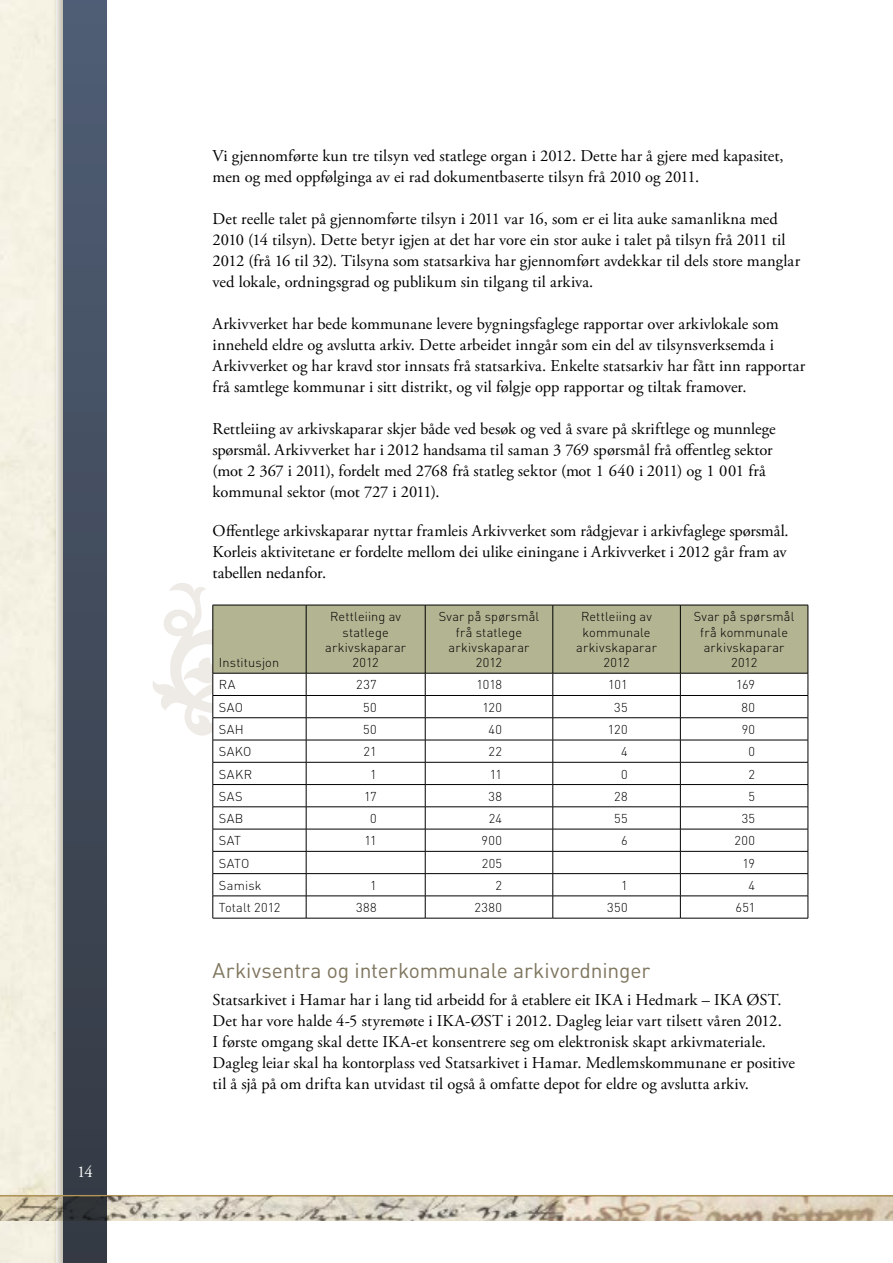
<style>
.page{position:relative;width:893px;height:1263px;background:#fff}
.page>*{position:absolute;margin:0;border:0;box-sizing:border-box;transform-origin:0 0}
.t1{font:21px "DIN";letter-spacing:-.005em;color:#7f765f}
.t2{font:16.5px/21px "Adobe Garamond Pro";color:#000}
.t3{font:16.5px "Adobe Garamond Pro";color:#fff}
.t4{font:300 12.75px/15.3px "DIN";letter-spacing:.015em;color:#000;text-align:center}
</style>
<div class="page">
<svg style="left:153px;top:583px;width:656px;height:335px"></svg>
<hr style="left:213px;top:918px;width:93px;height:1px;background:#000">
<hr style="left:306px;top:918px;width:119px;height:1px;background:#000">
<hr style="left:425px;top:918px;width:128px;height:1px;background:#000">
<hr style="left:553px;top:918px;width:127px;height:1px;background:#000">
<hr style="left:680px;top:918px;width:128px;height:1px;background:#000">
<hr style="left:213px;top:605px;width:93px;height:1px;background:#000">
<hr style="left:213px;top:605px;width:1px;height:68px;background:#000">
<hr style="left:306px;top:605px;width:119px;height:1px;background:#000">
<hr style="left:425px;top:605px;width:128px;height:1px;background:#000">
<hr style="left:553px;top:605px;width:127px;height:1px;background:#000">
<hr style="left:680px;top:605px;width:128px;height:1px;background:#000">
<hr style="left:808px;top:605px;width:1px;height:68px;background:#000">
<hr style="left:213px;top:673px;width:93px;height:1px;background:#000">
<hr style="left:306px;top:673px;width:119px;height:1px;background:#000">
<hr style="left:425px;top:673px;width:128px;height:1px;background:#000">
<hr style="left:553px;top:673px;width:127px;height:1px;background:#000">
<hr style="left:680px;top:673px;width:128px;height:1px;background:#000">
<div style="left:53px;top:0;width:56px;height:1263px;background:#564821;opacity:.4"></div>
<div style="left:64px;top:0;width:42px;height:1263px;background:linear-gradient(to bottom,#4f5e75,#343943)"></div>
<hr style="left:0;top:1195px;width:893px;height:1px;background:#b19458">
<img style="left:0;top:1196px;width:893px;height:25px">
<p class="t3" style="left:77px;top:1162px;width:17px">14</p>
<p class="t2" style="left:213px;top:146px;width:573px">Vi gjennomførte kun tre tilsyn ved statlege organ i 2012. Dette har å gjere med kapasitet, men og med oppfølginga av ei rad dokumentbaserte tilsyn frå 2010 og 2011.</p>
<p class="t2" style="left:213px;top:209px;width:589px">Det reelle talet på gjennomførte tilsyn i 2011 var 16, som er ei lita auke samanlikna med 2010 (14 tilsyn). Dette betyr igjen at det har vore ein stor auke i talet på tilsyn frå 2011 til 2012 (frå 16 til 32). Tilsyna som statsarkiva har gjennomført avdekkar til dels store manglar ved lokale, ordningsgrad og publikum sin tilgang til arkiva.</p>
<p class="t2" style="left:213px;top:314px;width:594px">Arkivverket har bede kommunane levere bygningsfaglege rapportar over arkivlokale som inneheld eldre og avslutta arkiv. Dette arbeidet inngår som ein del av tilsynsverksemda i Arkivverket og har kravd stor innsats frå statsarkiva. Enkelte statsarkiv har fått inn rapportar frå samtlege kommunar i sitt distrikt, og vil følgje opp rapportar og tiltak framover.</p>
<p class="t2" style="left:213px;top:419px;width:564px">Rettleiing av arkivskaparar skjer både ved besøk og ved å svare på skriftlege og munnlege spørsmål. Arkivverket har i 2012 handsama til saman 3 769 spørsmål frå offentleg sektor (mot 2 367 i 2011), fordelt med 2768 frå statleg sektor (mot 1 640 i 2011) og 1 001 frå kommunal sektor (mot 727 i 2011).</p>
<p class="t2" style="left:213px;top:521px;width:578px;text-align:justify">Offentlege arkivskaparar nyttar framleis Arkivverket som rådgjevar i arkivfaglege spørsmål.<br>Korleis aktivitetane er fordelte mellom dei ulike einingane i Arkivverket i 2012 går fram av tabellen nedanfor.</p>
<p class="t4" style="left:219px;top:655px;width:62px">Institusjon</p>
<p class="t4" style="left:325px;top:609px;width:82px">Rettleiing av statlege arkivskaparar<br>2012</p>
<p class="t4" style="left:439px;top:609px;width:102px">Svar på spørsmål frå statlege arkivskaparar<br>2012</p>
<p class="t4" style="left:576px;top:609px;width:82px">Rettleiing av kommunale arkivskaparar<br>2012</p>
<p class="t4" style="left:694px;top:609px;width:102px">Svar på spørsmål frå kommunale arkivskaparar<br>2012</p>
<p class="t4" style="left:219px;top:677px;width:18px">RA</p>
<p class="t4" style="left:356px;top:677px;width:22px">237</p>
<p class="t4" style="left:476px;top:677px;width:27px">1018</p>
<p class="t4" style="left:608px;top:677px;width:21px">101</p>
<p class="t4" style="left:736px;top:677px;width:21px">169</p>
<p class="t4" style="left:219px;top:699px;width:26px">SAO</p>
<p class="t4" style="left:363px;top:699px;width:15px">50</p>
<p class="t4" style="left:482px;top:699px;width:21px">120</p>
<p class="t4" style="left:614px;top:699px;width:15px">35</p>
<p class="t4" style="left:742px;top:699px;width:15px">80</p>
<p class="t4" style="left:219px;top:722px;width:27px">SAH</p>
<p class="t4" style="left:363px;top:722px;width:15px">50</p>
<p class="t4" style="left:488px;top:722px;width:15px">40</p>
<p class="t4" style="left:608px;top:722px;width:21px">120</p>
<p class="t4" style="left:742px;top:722px;width:15px">90</p>
<p class="t4" style="left:219px;top:744px;width:34px">SAKO</p>
<p class="t4" style="left:364px;top:744px;width:15px">21</p>
<p class="t4" style="left:489px;top:744px;width:15px">22</p>
<p class="t4" style="left:621px;top:744px;width:8px">4</p>
<p class="t4" style="left:749px;top:744px;width:8px">0</p>
<p class="t4" style="left:219px;top:766px;width:35px">SAKR</p>
<p class="t4" style="left:370px;top:766px;width:8px">1</p>
<p class="t4" style="left:490px;top:766px;width:14px">11</p>
<p class="t4" style="left:621px;top:766px;width:8px">0</p>
<p class="t4" style="left:749px;top:766px;width:8px">2</p>
<p class="t4" style="left:219px;top:788px;width:25px">SAS</p>
<p class="t4" style="left:364px;top:788px;width:14px">17</p>
<p class="t4" style="left:489px;top:788px;width:15px">38</p>
<p class="t4" style="left:614px;top:788px;width:15px">28</p>
<p class="t4" style="left:749px;top:788px;width:8px">5</p>
<p class="t4" style="left:219px;top:811px;width:26px">SAB</p>
<p class="t4" style="left:370px;top:811px;width:8px">0</p>
<p class="t4" style="left:489px;top:811px;width:15px">24</p>
<p class="t4" style="left:614px;top:811px;width:15px">55</p>
<p class="t4" style="left:742px;top:811px;width:15px">35</p>
<p class="t4" style="left:219px;top:833px;width:24px">SAT</p>
<p class="t4" style="left:364px;top:833px;width:14px">11</p>
<p class="t4" style="left:482px;top:833px;width:22px">900</p>
<p class="t4" style="left:621px;top:833px;width:8px">6</p>
<p class="t4" style="left:735px;top:833px;width:22px">200</p>
<p class="t4" style="left:219px;top:855px;width:32px">SATO</p>
<p class="t4" style="left:482px;top:855px;width:22px">205</p>
<p class="t4" style="left:742px;top:855px;width:14px">19</p>
<p class="t4" style="left:219px;top:877px;width:44px">Samisk</p>
<p class="t4" style="left:370px;top:877px;width:8px">1</p>
<p class="t4" style="left:496px;top:877px;width:8px">2</p>
<p class="t4" style="left:621px;top:877px;width:8px">1</p>
<p class="t4" style="left:749px;top:877px;width:8px">4</p>
<p class="t4" style="left:219px;top:900px;width:63px">Totalt 2012</p>
<p class="t4" style="left:356px;top:900px;width:22px">388</p>
<p class="t4" style="left:474px;top:900px;width:29px">2380</p>
<p class="t4" style="left:607px;top:900px;width:22px">350</p>
<p class="t4" style="left:735px;top:900px;width:21px">651</p>
<p class="t1" style="left:213px;top:957px;width:439px">Arkivsentra og interkommunale arkivordninger</p>
<p class="t2" style="left:213px;top:990px;width:584px">Statsarkivet i Hamar har i lang tid arbeidd for å etablere eit IKA i Hedmark – IKA ØST.<br>Det har vore halde 4-5 styremøte i IKA-ØST i 2012. Dagleg leiar vart tilsett våren 2012.<br>I første omgang skal dette IKA-et konsentrere seg om elektronisk skapt arkivmateriale.<br>Dagleg leiar skal ha kontorplass ved Statsarkivet i Hamar. Medlemskommunane er positive til å sjå på om drifta kan utvidast til også å omfatte depot for eldre og avslutta arkiv.</p>
</div>
